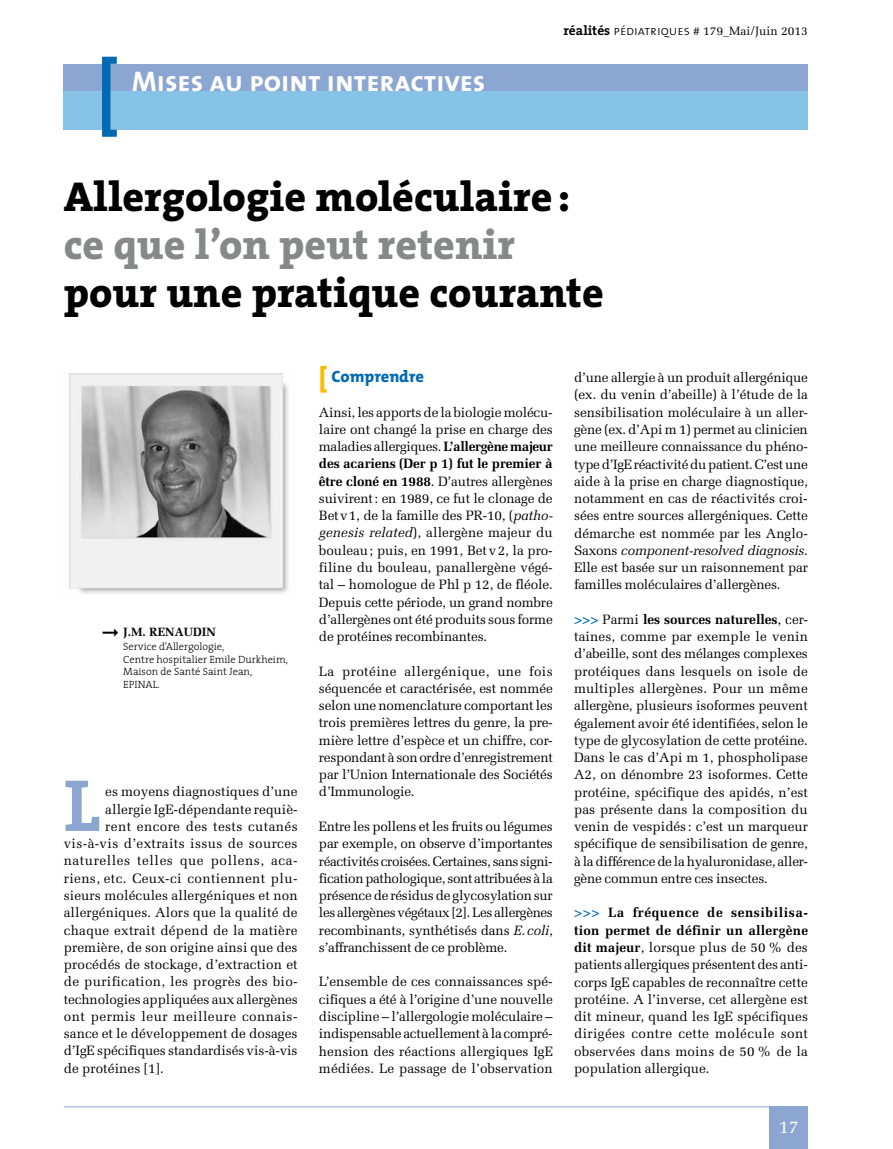
<style>
.page{position:relative;width:893px;height:1149px;background:#fff}
.page>*{position:absolute;margin:0;border:0;box-sizing:border-box;transform-origin:0 0}
.t1{font:74.25px "The Serif Bold Caps";color:#8ca6d2}
.t2{font:800 42px "The Serif";color:#000}
.t3{font:800 42px "The Serif";color:#87888a}
.t4{font:28.5px "The Sans Bold Caps";color:#fff}
.t5{font:18px "Melior";color:#fff}
.t6{font:800 16.5px "The Mix";color:#006ab3}
.t7{font:13.5px/17.2px "Melior";letter-spacing:.005em;color:#000;text-align:justify}
.t8{font:13.5px "Melior";letter-spacing:.025em;color:#000}
.t9{font:13.5px "Melior";letter-spacing:.03em;color:#000}
.t10{font:13.5px "Melior";letter-spacing:.04em;color:#000}
.t11{font:12px "Melior";color:#000}
.t12{font:700 12px "Melior";color:#000}
.t13{font:300 10.5px/12.6px "The Serif";color:#000}
.s1{font-family:"The Serif";font-weight:700;font-size:13.5px}
.s2{font-family:"The Sans Light Caps";font-size:13.5px}
.s3{font-size:27px;color:#fabb00}
.s4{font-weight:700}
.s5{font-style:italic}
.s6{font-weight:700;color:#006ab3}
</style>
<div class="page">
<div style="left:64px;top:64px;width:744px;height:27px;background:#8ca6d2"></div>
<div style="left:64px;top:91px;width:744px;height:39px;background:#87c3e7"></div>
<svg style="left:102px;top:57px;width:15px;height:80px"></svg>
<div style="left:770px;top:1106px;width:38px;height:42px;background:#8ca6d2"></div>
<hr style="left:64px;top:1106px;width:744px;height:1px;background:#8ca6d2">
<img style="left:69px;top:373px;width:220px;height:221px">
<h3 class="t4" style="left:132px;top:58px;width:355px">Mises au point interactives</h3>
<p class="t11" style="left:563px;top:24px;width:246px"><span class="s1">réalités</span> <span class="s2">pédiatriques</span> # 179_Mai/Juin 2013</p>
<h2 class="t2" style="left:64px;top:161px;width:508px">Allergologie moléculaire:</h2>
<h2 class="t3" style="left:64px;top:209px;width:453px">ce que l’on peut retenir</h2>
<h2 class="t2" style="left:64px;top:257px;width:542px">pour une pratique courante</h2>
<p class="t12" style="left:102px;top:624px;width:115px">➞ J.M. Renaudin</p>
<p class="t13" style="left:123px;top:640px;width:166px">Service d’Allergologie,<br>Centre hospitalier Emile Durkheim,<br>Maison de Santé Saint Jean,<br>Epinal.</p>
<h1 class="t1" style="left:64px;top:743px;width:38px">L</h1>
<p class="t7" style="left:105px;top:783px;width:194px">es moyens diagnostiques d’une</p>
<p class="t7" style="left:105px;top:800px;width:194px">allergie IgE-dépendante requiè-</p>
<p class="t9" style="left:105px;top:818px;width:194px">rent encore des tests cutanés</p>
<p class="t8" style="left:64px;top:835px;width:235px">vis-à-vis d’extraits issus de sources</p>
<p class="t10" style="left:64px;top:852px;width:235px">naturelles telles que pollens, aca-</p>
<p class="t8" style="left:64px;top:870px;width:235px">riens, etc. Ceux-ci contiennent plu-</p>
<p class="t7" style="left:64px;top:886px;width:235px">sieurs molécules allergéniques et non</p>
<p class="t7" style="left:64px;top:903px;width:235px">allergéniques. Alors que la qualité de</p>
<p class="t7" style="left:64px;top:921px;width:235px">chaque extrait dépend de la matière</p>
<p class="t7" style="left:64px;top:938px;width:235px">première, de son origine ainsi que des</p>
<p class="t7" style="left:64px;top:955px;width:235px">procédés de stockage, d’extraction et</p>
<p class="t8" style="left:64px;top:973px;width:235px">de purification, les progrès des bio-</p>
<p class="t7" style="left:64px;top:990px;width:236px">technologies appliquées aux allergènes</p>
<p class="t9" style="left:64px;top:1008px;width:235px">ont permis leur meilleure connais-</p>
<p class="t7" style="left:64px;top:1024px;width:235px">sance et le développement de dosages</p>
<p class="t7" style="left:64px;top:1041px;width:235px">d’IgE spécifiques standardisés vis-à-vis</p>
<p class="t7" style="left:64px;top:1059px;width:102px">de protéines [1].</p>
<p class="t6" style="left:319px;top:362px;width:107px"><span class="s3">[</span> Comprendre</p>
<p class="t7" style="left:319px;top:403px;width:235px">Ainsi, les apports de la biologie molécu&shy;laire ont changé la prise en charge des maladies allergiques. <span class="s4">L’allergène majeur des acariens (Der p 1) fut le premier à être cloné en 1988</span>. D’autres allergènes suivirent: en 1989, ce fut le clonage de Betv1, de la famille des PR-10, (<span class="s5">patho&shy;genesis related</span>), allergène majeur du bouleau; puis, en 1991, Betv2, la pro&shy;filine du bouleau, panallergène végé&shy;tal – homologue de Phl p 12, de fléole.<br>Depuis cette période, un grand nombre d’allergènes ont été produits sous forme de protéines recombinantes.</p>
<p class="t7" style="left:319px;top:662px;width:235px">La protéine allergénique, une fois séquencée et caractérisée, est nommée selon une nomenclature comportant les trois premières lettres du genre, la pre&shy;mière lettre d’espèce et un chiffre, cor&shy;respondant à son ordre d’enregistrement par l’Union Internationale des Sociétés d’Immunologie.</p>
<p class="t7" style="left:319px;top:817px;width:235px">Entre les pollens et les fruits ou légumes par exemple, on observe d’importantes réactivités croisées. Certaines, sans signi&shy;fication pathologique, sont attribuées à la présence de résidus de glycosylation sur les allergènes végétaux [2]. Les allergènes recombinants, synthétisés dans <span class="s5">E.coli</span>, s’affranchissent de ce problème.</p>
<p class="t7" style="left:319px;top:972px;width:235px">L’ensemble de ces connaissances spé&shy;cifiques a été à l’origine d’une nouvelle discipline – l’allergologie moléculaire – indispensable actuellement à la compré&shy;hension des réactions allergiques IgE médiées. Le passage de l’observation</p>
<p class="t7" style="left:574px;top:369px;width:235px">d’une allergie à un produit allergénique (ex. du venin d’abeille) à l’étude de la sensibilisation moléculaire à un aller&shy;gène (ex. d’Api m 1) permet au clinicien une meilleure connaissance du phéno&shy;type d’IgE réactivité du patient. C’est une aide à la prise en charge diagnostique, notamment en cas de réactivités croi&shy;sées entre sources allergéniques. Cette démarche est nommée par les Anglo-Saxons <span class="s5">component-resolved diagnosis</span>.<br>Elle est basée sur un raisonnement par familles moléculaires d’allergènes.</p>
<p class="t7" style="left:574px;top:610px;width:236px"><span class="s6">&gt;&gt;&gt;</span> Parmi <span class="s4">les sources naturelles</span>, cer&shy;taines, comme par exemple le venin d’abeille, sont des mélanges complexes protéiques dans lesquels on isole de multiples allergènes. Pour un même allergène, plusieurs isoformes peuvent également avoir été identifiées, selon le type de glycosylation de cette protéine.<br>Dans le cas d’Api m 1, phospholipase A2, on dénombre 23 isoformes. Cette protéine, spécifique des apidés, n’est pas présente dans la composition du venin de vespidés : c’est un marqueur spécifique de sensibilisation de genre, à la différence de la hyaluronidase, aller&shy;gène commun entre ces insectes.</p>
<p class="t7" style="left:574px;top:904px;width:235px"><span class="s6">&gt;&gt;&gt;</span> <span class="s4">La fréquence de sensibilisa&shy;tion permet de définir un allergène dit majeur</span>, lorsque plus de 50 % des patients allergiques présentent des anti&shy;corps IgE capables de reconnaître cette protéine. A l’inverse, cet allergène est dit mineur, quand les IgE spécifiques dirigées contre cette molécule sont observées dans moins de 50 % de la population allergique.</p>
<h3 class="t5" style="left:779px;top:1115px;width:22px">17</h3>
</div>
